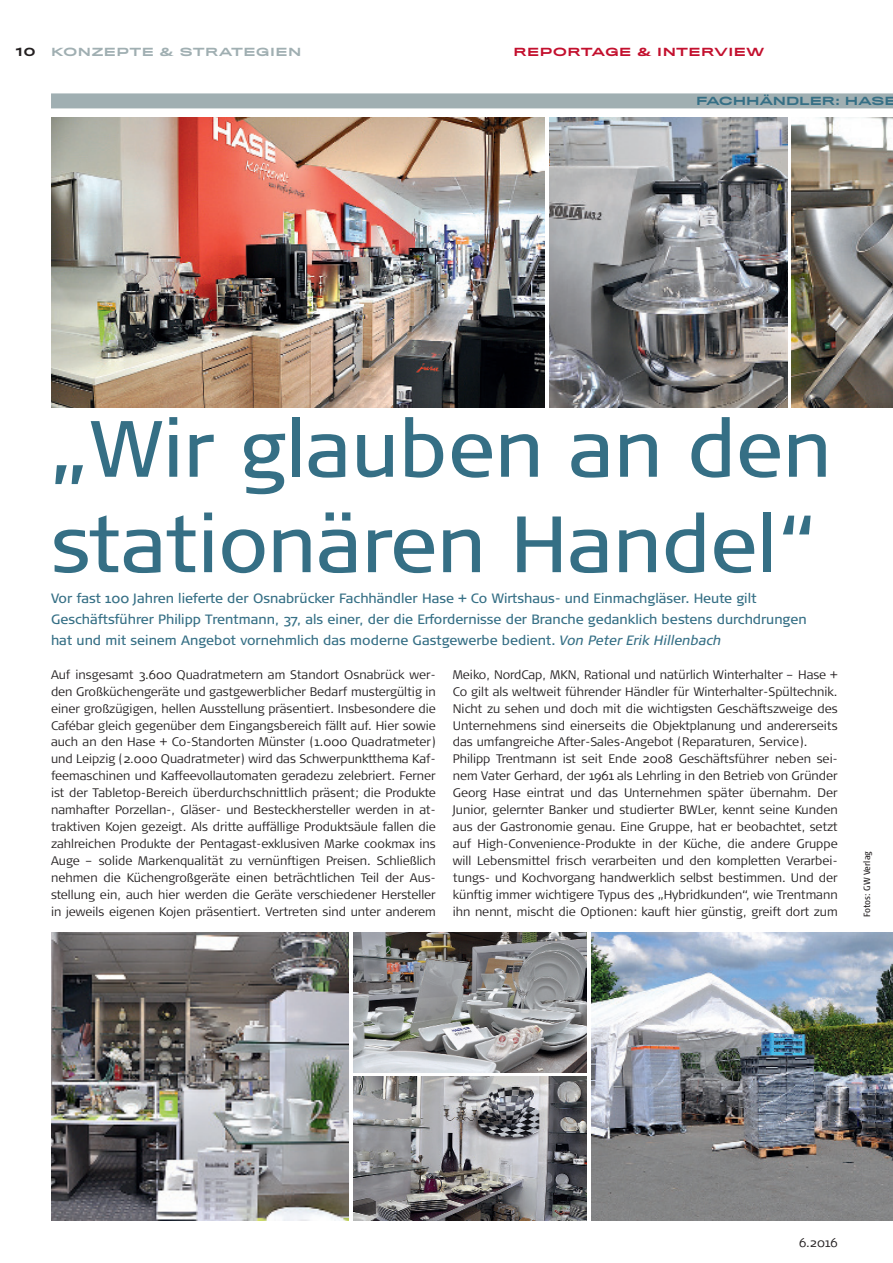
<style>
.page{position:relative;width:893px;height:1263px;background:#fff}
.page>*{position:absolute;margin:0;border:0;box-sizing:border-box;transform-origin:0 0}
._00_head{font:79.5px/95.4px "Signa Column";color:#356f85}
._00_vorspann{font:13.5px/21px "Signa Normal";color:#356f85}
._00_copy{font:300 12.3px/17px "Signa Normal";color:#231f20;text-align:justify}
.t1{font:500 expanded 10.5px "Titling Gothic FB";letter-spacing:.06em;color:#a0afb2}
.t2{font:500 expanded 10.5px "Titling Gothic FB";letter-spacing:.06em;color:#c3102e}
._00_dachzeile{font:500 expanded 10.5px "Titling Gothic FB";color:#356f85}
._00_rubrik{font:500 expanded 10.5px "Titling Gothic FB";color:#231f20}
._00_credit{font:9px "Signa Cond Column";color:#231f20}
.s1{font-style:italic}
</style>
<div class="page">
<div style="left:51px;top:93px;width:842px;height:15px;background:#a0afb2"></div>
<img style="left:51px;top:118px;width:494px;height:290px">
<img style="left:51px;top:933px;width:298px;height:287px">
<img style="left:354px;top:933px;width:233px;height:140px">
<img style="left:354px;top:1077px;width:233px;height:143px">
<img style="left:549px;top:118px;width:238px;height:290px">
<img style="left:792px;top:118px;width:101px;height:290px">
<img style="left:591px;top:933px;width:302px;height:287px">
<p class="_00_rubrik" style="left:16px;top:46px;width:21px">10</p>
<p class="t1" style="left:51px;top:46px;width:252px">KONZEPTE &amp; STRATEGIEN</p>
<p class="t2" style="left:513px;top:46px;width:252px">REPORTAGE &amp; INTERVIEW</p>
<p class="_00_dachzeile" style="left:696px;top:94px;width:202px">FACHHÄNDLER: HASE</p>
<p class="_00_head" style="left:51px;top:401px;width:782px">„Wir glauben an den stationären Handel“</p>
<p class="_00_vorspann" style="left:51px;top:588px;width:757px">Vor fast 100 Jahren lieferte der Osnabrücker Fachhändler Hase + Co Wirtshaus- und Einmachgläser. Heute gilt<br>Geschäftsführer Philipp Trentmann, 37, als einer, der die Erfordernisse der Branche gedanklich bestens durchdrungen hat und mit seinem Angebot vornehmlich das moderne Gastgewerbe bedient. <span class="s1">Von Peter Erik Hillenbach</span></p>
<p class="_00_copy" style="left:51px;top:666px;width:386px">Auf insgesamt 3.600 Quadratmetern am Standort Osnabrück wer&shy;den Großküchengeräte und gastgewerblicher Bedarf mustergültig in einer großzügigen, hellen Ausstellung präsentiert. Insbesondere die Cafébar gleich gegenüber dem Eingangsbereich fällt auf. Hier sowie auch an den Hase + Co-Standorten Münster (1.000 Quadratmeter) und Leipzig (2.000 Quadratmeter) wird das Schwerpunktthema Kaf&shy;feemaschinen und Kaffeevollautomaten geradezu zelebriert. Ferner ist der Tabletop-Bereich überdurchschnittlich präsent; die Produkte namhafter Porzellan-, Gläser- und Besteckhersteller werden in at&shy;traktiven Kojen gezeigt. Als dritte auffällige Produktsäule fallen die zahlreichen Produkte der Pentagast-exklusiven Marke cookmax ins Auge – solide Markenqualität zu vernünftigen Preisen. Schließlich nehmen die Küchengroßgeräte einen beträchtlichen Teil der Aus&shy;stellung ein, auch hier werden die Geräte verschiedener Hersteller in jeweils eigenen Kojen präsentiert. Vertreten sind unter anderem</p>
<p class="_00_copy" style="left:453px;top:666px;width:386px">Meiko, NordCap, MKN, Rational und natürlich Winterhalter – Hase + Co gilt als weltweit führender Händler für Winterhalter-Spültechnik.<br>Nicht zu sehen und doch mit die wichtigsten Geschäftszweige des Unternehmens sind einerseits die Objektplanung und andererseits das umfangreiche After-Sales-Angebot (Reparaturen, Service).</p>
<p class="_00_copy" style="left:453px;top:751px;width:386px">Philipp Trentmann ist seit Ende 2008 Geschäftsführer neben sei&shy;nem Vater Gerhard, der 1961 als Lehrling in den Betrieb von Gründer Georg Hase eintrat und das Unternehmen später übernahm. Der Junior, gelernter Banker und studierter BWLer, kennt seine Kunden aus der Gastronomie genau. Eine Gruppe, hat er beobachtet, setzt auf High-Convenience-Produkte in der Küche, die andere Gruppe will Lebensmittel frisch verarbeiten und den kompletten Verarbei&shy;tungs- und Kochvorgang handwerklich selbst bestimmen. Und der künftig immer wichtigere Typus des „Hybridkunden“, wie Trentmann ihn nennt, mischt die Optionen: kauft hier günstig, greift dort zum</p>
<p class="_00_credit" style="left:862px;top:917px;width:67px;rotate:-90deg">Fotos: GW Verlag</p>
<p class="_00_copy" style="left:799px;top:1234px;width:40px">6.2016</p>
</div>
